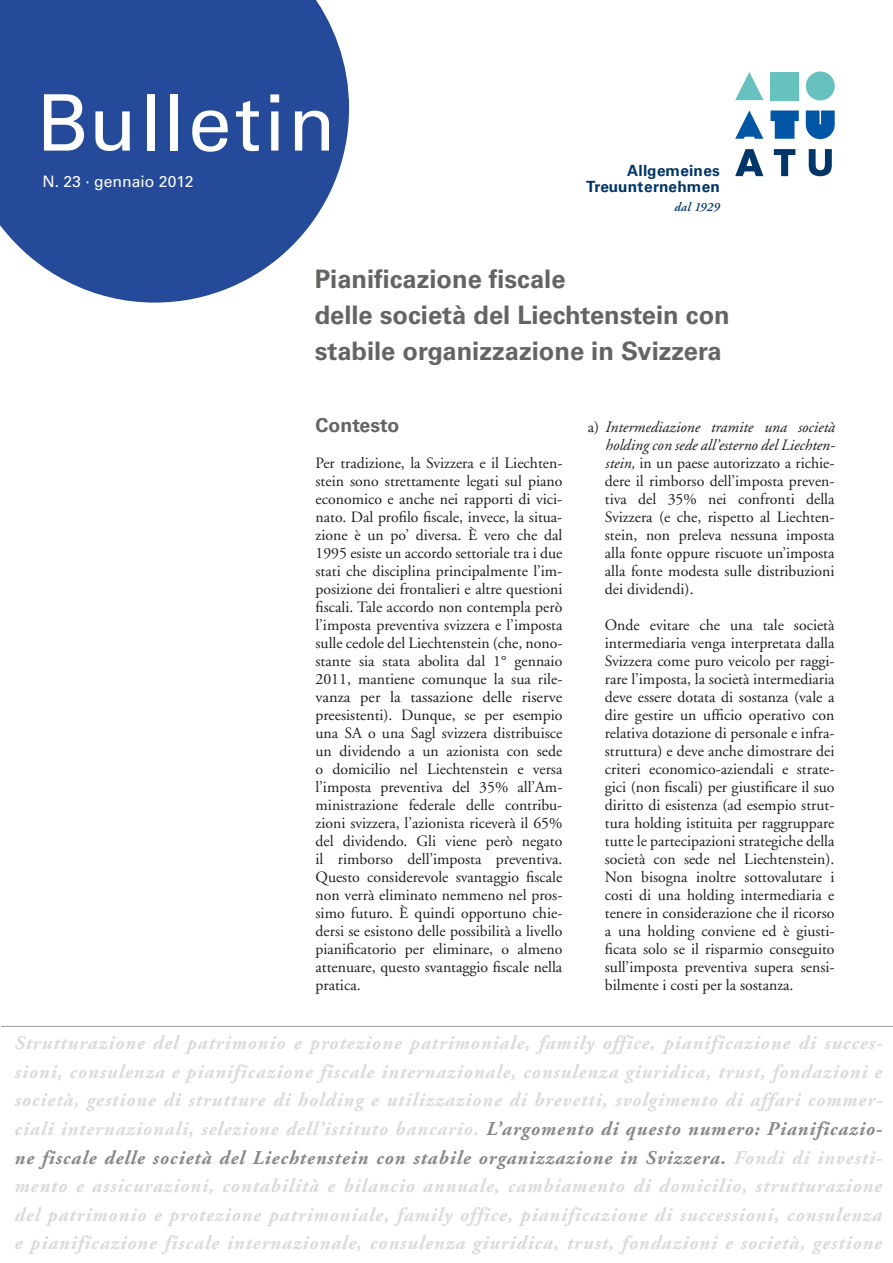
<style>
.page{position:relative;width:893px;height:1263px;background:#fff}
.page>*{position:absolute;margin:0;border:0;box-sizing:border-box;transform-origin:0 0}
.t1{font:78px "Univers";letter-spacing:.04em;color:#fff}
.t2{font:700 25.5px/36px "Univers";color:#646463}
.t3{font:italic 700 19.5px/28.5px "Adobe Garamond";letter-spacing:.05em;color:#dadada;text-align:justify}
.t4{font:700 19.5px "Univers";color:#646463}
.t5{font:15.75px/18px "Adobe Garamond";color:#1d1d1b;text-align:justify}
.t6{font:15.75px "Univers";color:#fff}
.t7{font:700 15.45px/15.5px "Univers";letter-spacing:.02em;color:#003567;text-align:right}
.t8{font:italic 600 12.6px "Adobe Garamond";letter-spacing:.02em;color:#003567}
.s1{font-style:italic}
.s2{color:#878787}
</style>
<div class="page">
<svg style="left:0;top:0;width:349px;height:303px;background:#3f60a6"></svg>
<div style="left:770px;top:72px;width:29px;height:28px;background:#66c1bf"></div>
<div style="left:806px;top:72px;width:29px;height:28px;background:#66c1bf;border-radius:50%"></div>
<svg style="left:735px;top:72px;width:28px;height:28px"></svg>
<svg style="left:770px;top:110px;width:29px;height:29px"></svg>
<svg style="left:806px;top:110px;width:29px;height:29px"></svg>
<svg style="left:735px;top:110px;width:28px;height:29px"></svg>
<svg style="left:735px;top:149px;width:97px;height:27px"></svg>
<hr style="left:1px;top:1026px;width:892px;height:1px;background:#9d9d9d">
<h1 class="t1" style="left:37px;top:77px;width:300px">Bulletin</h1>
<p class="t6" style="left:43px;top:172px;width:153px">N. 23 · gennaio 2012</p>
<p class="t7" style="left:586px;top:163px;width:135px">Allgemeines<br>Treuunternehmen</p>
<p class="t8" style="left:674px;top:200px;width:47px">dal 1929</p>
<h2 class="t2" style="left:315px;top:261px;width:417px">Pianificazione fiscale<br>delle società del Liechtenstein con stabile organizzazione in Svizzera</h2>
<p class="t4" style="left:316px;top:414px;width:85px">Contesto</p>
<p class="t5" style="left:316px;top:454px;width:248px">Per tradizione, la Svizzera e il Liechten&shy;stein sono strettamente legati sul piano economico e anche nei rapporti di vici&shy;nato. Dal profilo fiscale, invece, la situa&shy;zione è un po’ diversa. È vero che dal 1995 esiste un accordo settoriale tra i due stati che disciplina principalmente l’im&shy;posizione dei frontalieri e altre questioni fiscali. Tale accordo non contempla però l’imposta preventiva svizzera e l’imposta sulle cedole del Liechtenstein (che, nono&shy;stante sia stata abolita dal 1° gennaio 2011, mantiene comunque la sua rile&shy;vanza per la tassazione delle riserve preesistenti). Dunque, se per esempio una SA o una Sagl svizzera distribuisce un dividendo a un azionista con sede o domicilio nel Liechtenstein e versa l’imposta preventiva del 35% all’Am&shy;ministrazione federale delle contribu&shy;zioni svizzera, l’azionista riceverà il 65% del dividendo. Gli viene però negato il rimborso dell’imposta preventiva.<br>Questo considerevole svantaggio fiscale non verrà eliminato nemmeno nel pros&shy;simo futuro. È quindi opportuno chie&shy;dersi se esistono delle possibilità a livello pianificatorio per eliminare, o almeno attenuare, questo svantaggio fiscale nella pratica.</p>
<p class="t5" style="left:605px;top:418px;width:232px;text-indent:-17px">a) <span class="s1">Intermediazione tramite una società holding con sede all’esterno del Liechten&shy;stein,</span> in un paese autorizzato a richie&shy;dere il rimborso dell’imposta preven&shy;tiva del 35% nei confronti della Svizzera (e che, rispetto al Liechten&shy;stein, non preleva nessuna imposta alla fonte oppure riscuote un’imposta alla fonte modesta sulle distribuzioni dei dividendi).</p>
<p class="t5" style="left:605px;top:616px;width:231px">Onde evitare che una tale società intermediaria venga interpretata dalla Svizzera come puro veicolo per raggi&shy;rare l’imposta, la società intermediaria deve essere dotata di sostanza (vale a dire gestire un ufficio operativo con relativa dotazione di personale e infra&shy;struttura) e deve anche dimostrare dei criteri economico-aziendali e strate&shy;gici (non fiscali) per giustificare il suo diritto di esistenza (ad esempio strut&shy;tura holding istituita per raggruppare tutte le partecipazioni strategiche della società con sede nel Liechtenstein).<br>Non bisogna inoltre sottovalutare i costi di una holding intermediaria e tenere in considerazione che il ricorso a una holding conviene ed è giusti&shy;ficata solo se il risparmio conseguito sull’imposta preventiva supera sensi&shy;bilmente i costi per la sostanza.</p>
<p class="t3" style="left:14px;top:1029px;width:870px">Strutturazione del patrimonio e protezione patrimoniale, family office, pianificazione di succes&shy;sioni, consulenza e pianificazione fiscale internazionale, consulenza giuridica, trust, fondazioni e società, gestione di strutture di holding e utilizzazione di brevetti, svolgimento di affari commer&shy;ciali internazionali, selezione dell’istituto bancario. <span class="s2">L’argomento di questo numero: Pianificazio&shy;ne fiscale delle società del Liechtenstein con stabile organizzazione in Svizzera.</span> Fondi di investi&shy;mento e assicurazioni, contabilità e bilancio annuale, cambiamento di domicilio, strutturazione del patrimonio e protezione patrimoniale, family office, pianificazione di successioni, consulenza e pianificazione fiscale internazionale, consulenza giuridica, trust, fondazioni e società, gestione</p>
</div>
